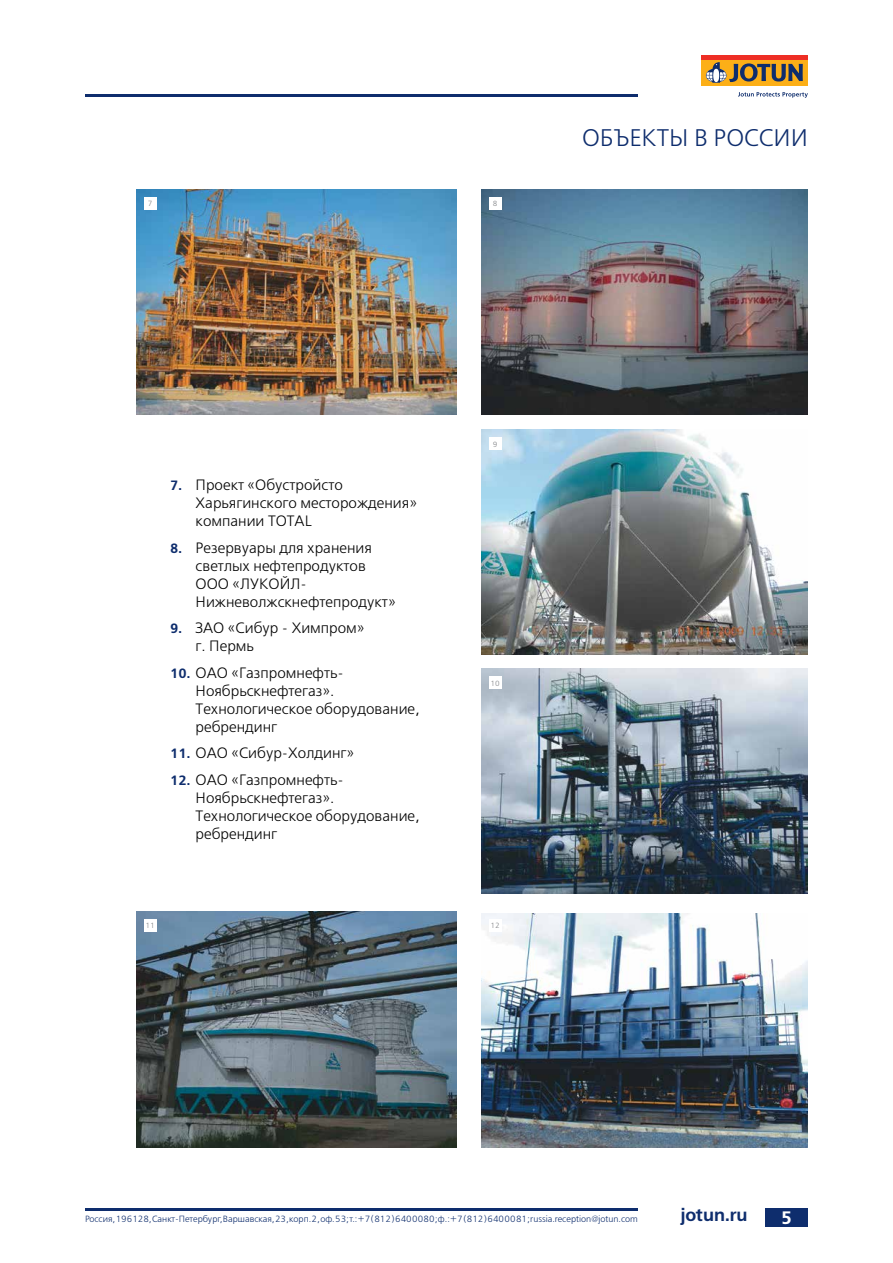
<style>
.page{position:relative;width:893px;height:1263px;background:#fff}
.page>*{position:absolute;margin:0;border:0;box-sizing:border-box;transform-origin:0 0}
.t1{font:24px "Free Set C";color:#0e2d6d}
.t2{font:700 18px "Free Set C";color:#0e2d6d}
.t3{font:700 18px "Free Set C";color:#fff}
.t4{font:15px/18px "Free Set C";color:#000}
.t5{font:700 13.5px "Free Set C";color:#0e2d6d}
.t6{font:9px "Free Set C";color:#0e2d6d}
.t7{font:7.5px "Free Set C";color:#808285}
.s1{font-weight:700;font-size:13.5px;color:#0e2d6d}
.s2{font-weight:400;font-size:15px;color:#000}
</style>
<div class="page">
<img style="left:136px;top:189px;width:320px;height:225px">
<img style="left:481px;top:189px;width:327px;height:225px">
<img style="left:481px;top:430px;width:327px;height:224px">
<img style="left:481px;top:669px;width:327px;height:224px">
<img style="left:481px;top:913px;width:327px;height:234px">
<img style="left:136px;top:911px;width:320px;height:236px">
<div style="left:144px;top:197px;width:12px;height:12px;background:#fff"></div>
<div style="left:489px;top:197px;width:13px;height:12px;background:#fff"></div>
<div style="left:489px;top:437px;width:13px;height:13px;background:#fff"></div>
<div style="left:489px;top:676px;width:13px;height:13px;background:#fff"></div>
<div style="left:489px;top:919px;width:13px;height:13px;background:#fff"></div>
<div style="left:144px;top:919px;width:12px;height:13px;background:#fff"></div>
<hr style="left:85px;top:95px;width:553px;height:2px;background:#0e2d6d">
<div style="left:702px;top:60px;width:106px;height:26px;background:#fcaf17"></div>
<div style="left:702px;top:55px;width:106px;height:5px;background:#ee2e24"></div>
<svg style="left:706px;top:62px;width:97px;height:21px"></svg>
<svg style="left:738px;top:92px;width:70px;height:6px"></svg>
<hr style="left:85px;top:1208px;width:553px;height:2px;background:#0e2d6d">
<div style="left:765px;top:1208px;width:43px;height:19px;background:#0e2d6d"></div>
<p class="t7" style="left:148px;top:199px;width:6px">7</p>
<p class="t7" style="left:493px;top:199px;width:6px">8</p>
<h1 class="t1" style="left:582px;top:125px;width:161px">ОБЪЕКТЫ В РОССИИ</h1>
<p class="t4" style="left:196px;top:477px;width:223px;text-indent:-26px"><span class="s1">7.</span> П роект «Обустройсто<br>Харьягинского месторождения» компании TOTAL</p>
<p class="t4" style="left:196px;top:539px;width:178px;text-indent:-26px"><span class="s1">8.</span> Резервуары для хранения светлых нефтепродуктов<br>ООО</p>
<p class="t4" style="left:196px;top:575px;width:202px;text-indent:37px">«ЛУКОЙЛ-<br>Н ижневолжскнефтепродукт»</p>
<p class="t4" style="left:170px;top:620px;width:36px"><span class="s1">9.</span> ЗАО</p>
<p class="t4" style="left:196px;top:620px;width:170px;text-indent:32px">«Сибур - Химпром» г. Пермь</p>
<p class="t5" style="left:170px;top:665px;width:37px">10. <span class="s2">ОАО</span></p>
<p class="t4" style="left:196px;top:664px;width:226px;text-indent:36px">«Газпромнефть-<br>Н оябрьскнефтегаз».<br>Технологическое оборудование, ребрендинг</p>
<p class="t5" style="left:170px;top:745px;width:37px">11. <span class="s2">ОАО</span></p>
<p class="t4" style="left:231px;top:745px;width:124px">«Сибур-Холдинг»</p>
<p class="t5" style="left:170px;top:772px;width:37px">12. <span class="s2">ОАО</span></p>
<p class="t4" style="left:196px;top:771px;width:226px;text-indent:36px">«Газпромнефть-<br>Н оябрьскнефтегаз».<br>Технологическое оборудование, ребрендинг</p>
<p class="t7" style="left:493px;top:440px;width:6px">9</p>
<p class="t7" style="left:491px;top:679px;width:11px">10</p>
<p class="t7" style="left:145px;top:922px;width:11px">11</p>
<p class="t7" style="left:491px;top:922px;width:11px">12</p>
<p class="t6" style="left:85px;top:1214px;width:554px">Россия, 196128, Санкт-Петербург, Варшавская, 23, корп. 2, оф. 53; т.: +7 (812) 640 00 80; ф.: +7 (812) 640 00 81; russia.reception@jotun.com</p>
<p class="t2" style="left:681px;top:1204px;width:68px">jotun.ru</p>
<p class="t3" style="left:781px;top:1207px;width:13px">5</p>
</div>
